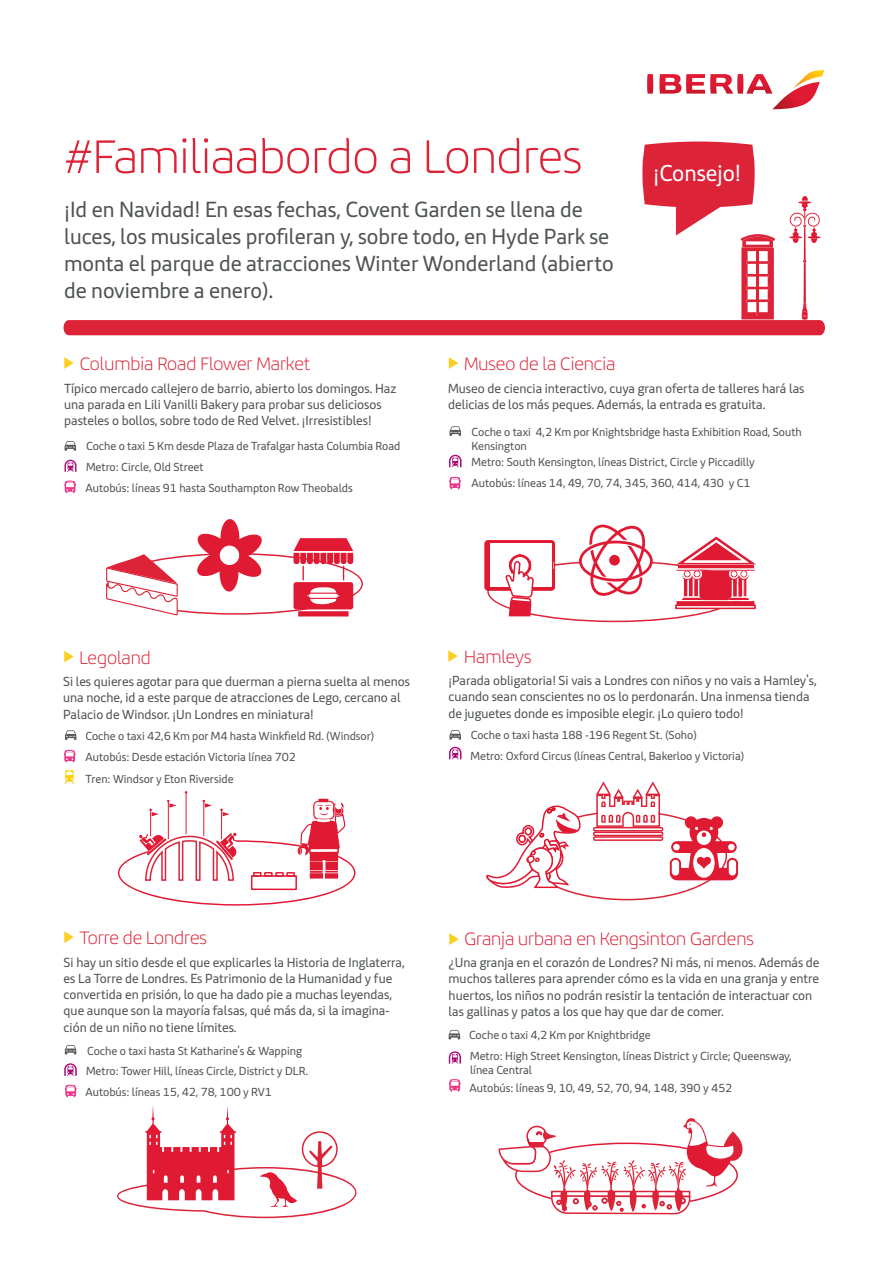
<style>
.page{position:relative;width:893px;height:1263px;background:#fff}
.page>*{position:absolute;margin:0;border:0;box-sizing:border-box;transform-origin:0 0}
.t1{font:51px "Iberia Headline";color:#dd2338}
.t2{font:23.55px "Iberia Text";color:#fff}
.t3{font:22.5px/27px "Iberia Text";color:#4f5353}
.t4{font:19.5px "Iberia Headline";color:#dd2338}
.t5{font:13.5px/16.2px "Iberia Text";color:#4f5353}
.t6{font:12px/14.4px "Iberia Text";color:#4f5353}
</style>
<div class="page">
<svg style="left:647px;top:70px;width:177px;height:39px"></svg>
<svg style="left:65px;top:441px;width:11px;height:10px"></svg>
<svg style="left:450px;top:426px;width:11px;height:10px"></svg>
<svg style="left:65px;top:1045px;width:11px;height:9px"></svg>
<svg style="left:65px;top:730px;width:11px;height:10px"></svg>
<svg style="left:64px;top:357px;width:10px;height:12px"></svg>
<svg style="left:449px;top:357px;width:9px;height:12px"></svg>
<svg style="left:64px;top:931px;width:10px;height:12px"></svg>
<svg style="left:64px;top:651px;width:10px;height:11px"></svg>
<svg style="left:449px;top:455px;width:12px;height:12px"></svg>
<svg style="left:65px;top:460px;width:12px;height:12px"></svg>
<svg style="left:64px;top:1063px;width:13px;height:13px"></svg>
<svg style="left:64px;top:770px;width:10px;height:14px"></svg>
<svg style="left:449px;top:477px;width:12px;height:12px"></svg>
<svg style="left:64px;top:480px;width:12px;height:13px"></svg>
<svg style="left:65px;top:1085px;width:11px;height:12px"></svg>
<svg style="left:64px;top:750px;width:11px;height:12px"></svg>
<svg style="left:534px;top:806px;width:49px;height:83px"></svg>
<svg style="left:593px;top:781px;width:70px;height:60px"></svg>
<svg style="left:670px;top:816px;width:68px;height:64px"></svg>
<svg style="left:64px;top:141px;width:761px;height:194px"></svg>
<svg style="left:534px;top:1118px;width:209px;height:97px"></svg>
<svg style="left:106px;top:519px;width:248px;height:84px"></svg>
<svg style="left:119px;top:560px;width:415px;height:659px"></svg>
<svg style="left:487px;top:524px;width:269px;height:98px"></svg>
<svg style="left:117px;top:1105px;width:239px;height:113px"></svg>
<svg style="left:118px;top:799px;width:237px;height:107px"></svg>
<div style="left:251px;top:875px;width:46px;height:15px;border:2px solid #e11a34"></div>
<h1 class="t1" style="left:64px;top:126px;width:519px">#Familiaabordo a Londres</h1>
<h3 class="t3" style="left:64px;top:195px;width:551px">¡Id en Navidad! En esas fechas, Covent Garden se llena de luces, los musicales profileran y, sobre todo, en Hyde Park se monta el parque de atracciones Winter Wonderland (abierto de noviembre a enero).</h3>
<h3 class="t4" style="left:80px;top:352px;width:232px">Columbia Road Flower Market</h3>
<h3 class="t4" style="left:464px;top:352px;width:153px">Museo de la Ciencia</h3>
<h2 class="t2" style="left:653px;top:158px;width:90px">¡Consejo!</h2>
<p class="t5" style="left:64px;top:380px;width:334px">Típico mercado callejero de barrio, abierto los domingos. Haz una parada en Lili Vanilli Bakery para probar sus deliciosos pasteles o bollos, sobre todo de Red Velvet. ¡Irresistibles!</p>
<p class="t6" style="left:86px;top:438px;width:316px">Coche o taxi 5 Km desde Plaza de Trafalgar hasta Columbia Road</p>
<p class="t6" style="left:86px;top:459px;width:119px">Metro: Circle, Old Street</p>
<p class="t6" style="left:86px;top:480px;width:269px">Autobús: líneas 91 hasta Southampton Row Theobalds</p>
<p class="t5" style="left:448px;top:380px;width:358px">Museo de ciencia interactivo, cuya gran oferta de talleres hará las delicias de los más peques. Además, la entrada es gratuita.</p>
<p class="t6" style="left:472px;top:424px;width:332px">Coche o taxi 4,2 Km por Knightsbridge hasta Exhibition Road, South<br>Kensington</p>
<p class="t6" style="left:472px;top:451px;width:285px;line-height:21px">Metro: South Kensington, líneas District, Circle y Piccadilly<br>Autobús: líneas 14, 49, 70, 74, 345, 360, 414, 430 y C1</p>
<h3 class="t4" style="left:79px;top:646px;width:73px">Legoland</h3>
<h3 class="t4" style="left:464px;top:645px;width:69px">Hamleys</h3>
<p class="t5" style="left:63px;top:673px;width:348px">Si les quieres agotar para que duerman a pierna suelta al menos una noche, id a este parque de atracciones de Lego, cercano al<br>Palacio de Windsor. ¡Un Londres en miniatura!</p>
<p class="t5" style="left:448px;top:672px;width:370px">¡Parada obligatoria! Si vais a Londres con niños y no vais a Hamley's, cuando sean conscientes no os lo perdonarán. Una inmensa tienda de juguetes donde es imposible elegir. ¡Lo quiero todo!</p>
<p class="t6" style="left:86px;top:728px;width:290px">Coche o taxi 42,6 Km por M4 hasta Winkfield Rd. (Windsor)</p>
<p class="t6" style="left:471px;top:727px;width:228px">Coche o taxi hasta 188 -196 Regent St. (Soho)</p>
<p class="t6" style="left:86px;top:745px;width:212px;line-height:22px">Autobús: Desde estación Victoria línea 702<br>Tren: Windsor y Eton Riverside</p>
<p class="t6" style="left:471px;top:748px;width:275px">Metro: Oxford Circus (líneas Central, Bakerloo y Victoria)</p>
<h3 class="t4" style="left:79px;top:926px;width:129px">Torre de Londres</h3>
<h3 class="t4" style="left:464px;top:927px;width:291px">Granja urbana en Kengsinton Gardens</h3>
<p class="t5" style="left:64px;top:954px;width:343px">Si hay un sitio desde el que explicarles la Historia de Inglaterra, es La Torre de Londres. Es Patrimonio de la Humanidad y fue convertida en prisión, lo que ha dado pie a muchas leyendas, que aunque son la mayoría falsas, qué más da, si la imagina&shy;ción de un niño no tiene límites.</p>
<p class="t5" style="left:449px;top:954px;width:372px">¿Una granja en el corazón de Londres? Ni más, ni menos. Además de muchos talleres para aprender cómo es la vida en una granja y entre huertos, los niños no podrán resistir la tentación de interactuar con las gallinas y patos a los que hay que dar de comer.</p>
<p class="t6" style="left:469px;top:1028px;width:183px">Coche o taxi 4,2 Km por Knightbridge</p>
<p class="t6" style="left:87px;top:1043px;width:216px">Coche o taxi hasta St Katharine's &amp; Wapping</p>
<p class="t6" style="left:470px;top:1048px;width:323px">Metro: High Street Kensington, líneas District y Circle; Queensway,</p>
<p class="t6" style="left:86px;top:1063px;width:224px">Metro: Tower Hill, líneas Circle, District y DLR.</p>
<p class="t6" style="left:470px;top:1062px;width:63px">línea Central</p>
<p class="t6" style="left:86px;top:1084px;width:188px">Autobús: líneas 15, 42, 78, 100 y RV1</p>
<p class="t6" style="left:470px;top:1080px;width:264px">Autobús: líneas 9, 10, 49, 52, 70, 94, 148, 390 y 452</p>
</div>
